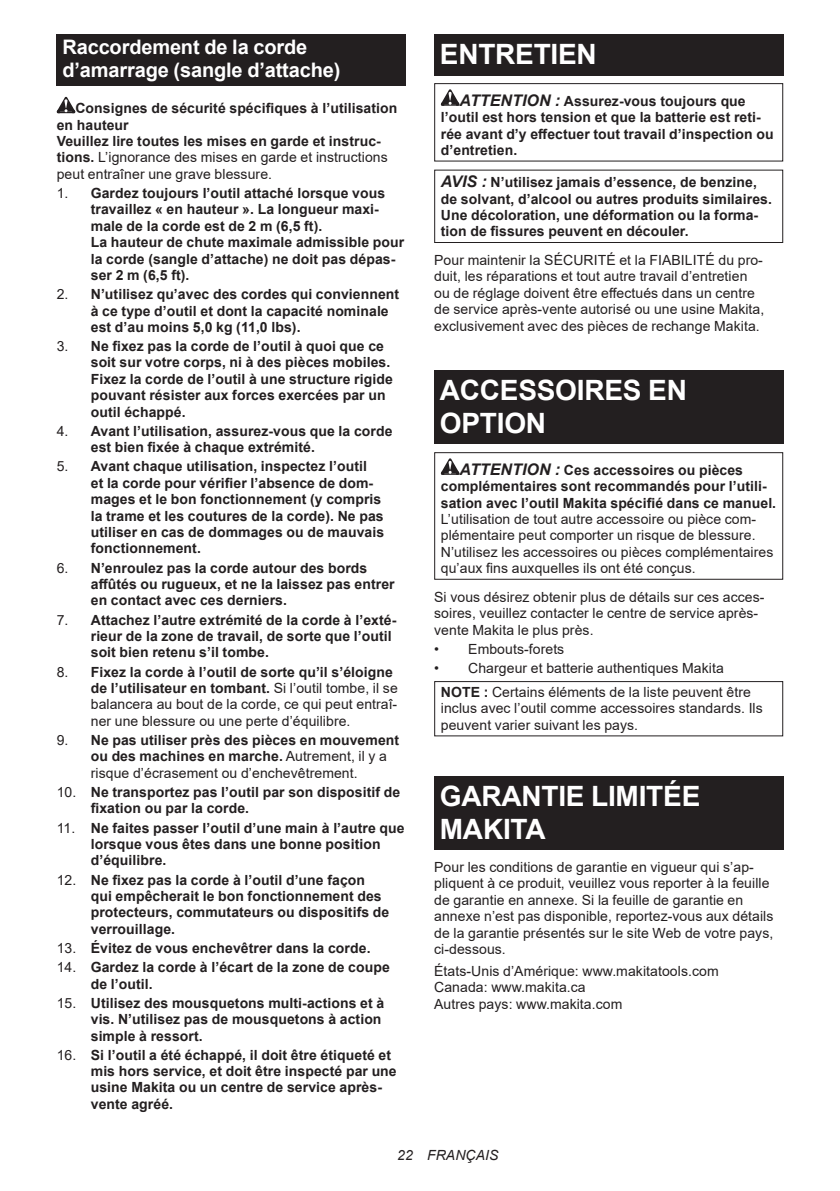
<style>
.page{position:relative;width:840px;height:1191px;background:#fff}
.page>*{position:absolute;margin:0;border:0;box-sizing:border-box;transform-origin:0 0}
.t1{font:700 28px/32.8px "Arial";letter-spacing:-.01em;color:#fff}
.t2{font:700 20px/23.4px "Arial";letter-spacing:-.01em;color:#fff}
.t3{font:700 14px/16.4px "Arial";letter-spacing:.005em;color:#231f20}
.t4{font:14px/16.4px "Arial";letter-spacing:.005em;color:#231f20}
.t5{font:italic 14px "Arial";letter-spacing:.005em;color:#231f20}
.s1{font-weight:400}
.s2{font-weight:700}
.s3{font-style:italic;font-size:16px}
</style>
<div class="page">
<div style="left:57px;top:34px;width:348px;height:52px;background:#231f20"></div>
<svg style="left:57px;top:97px;width:18px;height:16px"></svg>
<div style="left:434px;top:34px;width:348px;height:41px;background:#231f20"></div>
<svg style="left:440px;top:89px;width:19px;height:17px"></svg>
<div style="left:434px;top:83px;width:348px;height:79px;border:1px solid #231f20"></div>
<div style="left:434px;top:170px;width:348px;height:73px;border:1px solid #231f20"></div>
<div style="left:434px;top:370px;width:348px;height:74px;background:#231f20"></div>
<svg style="left:440px;top:458px;width:19px;height:17px"></svg>
<div style="left:434px;top:452px;width:348px;height:128px;border:1px solid #231f20"></div>
<div style="left:434px;top:681px;width:348px;height:55px;border:1px solid #231f20"></div>
<div style="left:434px;top:776px;width:348px;height:74px;background:#231f20"></div>
<h2 class="t2" style="left:62px;top:36px;width:279px">Raccordement de la corde d’amarrage (sangle d’attache)</h2>
<p class="t3" style="left:57px;top:100px;width:342px;text-indent:19px">Consignes de sécurité spécifiques à l’utilisation en hauteur<br>Veuillez lire toutes les mises en garde et instruc&shy;tions. <span class="s1">L’ignorance des mises en garde et instructions peut entraîner une grave blessure.</span></p>
<p class="t3" style="left:91px;top:185px;width:315px;text-indent:-34px"><span class="s1">1.</span> Gardez toujours l’outil attaché lorsque vous travaillez « en hauteur ». La longueur maxi&shy;male de la corde est de 2 m (6,5 ft).<br>La hauteur de chute maximale admissible pour la corde (sangle d’attache) ne doit pas dépas&shy;ser 2 m (6,5 ft).</p>
<p class="t3" style="left:91px;top:286px;width:310px;text-indent:-34px"><span class="s1">2.</span> N’utilisez qu’avec des cordes qui conviennent à ce type d’outil et dont la capacité nominale est d’au moins 5,0 kg (11,0 lbs).</p>
<p class="t3" style="left:91px;top:338px;width:303px;text-indent:-34px"><span class="s1">3.</span> Ne fixez pas la corde de l’outil à quoi que ce soit sur votre corps, ni à des pièces mobiles.<br>Fixez la corde de l’outil à une structure rigide pouvant résister aux forces exercées par un outil échappé.</p>
<p class="t3" style="left:91px;top:423px;width:303px;text-indent:-34px"><span class="s1">4.</span> Avant l’utilisation, assurez-vous que la corde est bien fixée à chaque extrémité.</p>
<p class="t3" style="left:91px;top:458px;width:295px;text-indent:-34px"><span class="s1">5.</span> Avant chaque utilisation, inspectez l’outil<br>et la corde pour vérifier l’absence de dom&shy;mages et le bon fonctionnement (y compris la trame et les coutures de la corde). Ne pas utiliser en cas de dommages ou de mauvais fonctionnement.</p>
<p class="t3" style="left:91px;top:559px;width:305px;text-indent:-34px"><span class="s1">6.</span> N’enroulez pas la corde autour des bords affûtés ou rugueux, et ne la laissez pas entrer en contact avec ces derniers.</p>
<p class="t3" style="left:91px;top:611px;width:307px;text-indent:-34px"><span class="s1">7.</span> Attachez l’autre extrémité de la corde à l’exté&shy;rieur de la zone de travail, de sorte que l’outil soit bien retenu s’il tombe.</p>
<p class="t4" style="left:91px;top:663px;width:308px;text-indent:-34px">8. <span class="s2">Fixez la corde à l’outil de sorte qu’il s’éloigne de l’utilisateur en tombant.</span> Si l’outil tombe, il se balancera au bout de la corde, ce qui peut entraî&shy;ner une blessure ou une perte d’équilibre.</p>
<p class="t3" style="left:91px;top:732px;width:310px;text-indent:-34px"><span class="s1">9.</span> Ne pas utiliser près des pièces en mouvement ou des machines en marche. <span class="s1">Autrement, il y a risque d’écrasement ou d’enchevêtrement.</span></p>
<p class="t3" style="left:91px;top:784px;width:311px;text-indent:-34px"><span class="s1">10.</span> Ne transportez pas l’outil par son dispositif de fixation ou par la corde.</p>
<p class="t3" style="left:91px;top:819px;width:315px;text-indent:-34px"><span class="s1">11.</span> Ne faites passer l’outil d’une main à l’autre que lorsque vous êtes dans une bonne position d’équilibre.</p>
<p class="t3" style="left:91px;top:871px;width:300px;text-indent:-34px"><span class="s1">12.</span> Ne fixez pas la corde à l’outil d’une façon qui empêcherait le bon fonctionnement des protecteurs, commutateurs ou dispositifs de verrouillage.</p>
<p class="t3" style="left:57px;top:940px;width:315px"><span class="s1">13.</span> Évitez de vous enchevêtrer dans la corde.</p>
<p class="t3" style="left:91px;top:959px;width:300px;text-indent:-34px"><span class="s1">14.</span> Gardez la corde à l’écart de la zone de coupe de l’outil.</p>
<p class="t3" style="left:91px;top:994px;width:295px;text-indent:-34px"><span class="s1">15.</span> Utilisez des mousquetons multi-actions et à vis. N’utilisez pas de mousquetons à action simple à ressort.</p>
<p class="t3" style="left:91px;top:1046px;width:307px;text-indent:-34px"><span class="s1">16.</span> Si l’outil a été échappé, il doit être étiqueté et mis hors service, et doit être inspecté par une usine Makita ou un centre de service après&shy;vente agréé.</p>
<h1 class="t1" style="left:439px;top:38px;width:158px">ENTRETIEN</h1>
<p class="t3" style="left:440px;top:93px;width:334px;text-indent:19px"><span class="s3">ATTENTION :</span> Assurez-vous toujours que l’outil est hors tension et que la batterie est reti&shy;rée avant d’y effectuer tout travail d’inspection ou d’entretien.</p>
<p class="t3" style="left:440px;top:174px;width:332px"><span class="s3">AVIS :</span> N’utilisez jamais d’essence, de benzine, de solvant, d’alcool ou autres produits similaires.<br>Une décoloration, une déformation ou la forma&shy;tion de fissures peuvent en découler.</p>
<p class="t4" style="left:434px;top:252px;width:331px">Pour maintenir la SÉCURITÉ et la FIABILITÉ du pro&shy;duit, les réparations et tout autre travail d’entretien ou de réglage doivent être effectués dans un centre de service après-vente autorisé ou une usine Makita, exclusivement avec des pièces de rechange Makita.</p>
<h1 class="t1" style="left:439px;top:374px;width:248px">ACCESSOIRES EN<br>OPTION</h1>
<p class="t3" style="left:440px;top:462px;width:336px;text-indent:19px"><span class="s3">ATTENTION :</span> Ces accessoires ou pièces complémentaires sont recommandés pour l’utili&shy;sation avec l’outil Makita spécifié dans ce manuel.</p>
<p class="t4" style="left:440px;top:511px;width:334px">L’utilisation de tout autre accessoire ou pièce com&shy;plémentaire peut comporter un risque de blessure.<br>N’utilisez les accessoires ou pièces complémentaires qu’aux fins auxquelles ils ont été conçus.</p>
<p class="t4" style="left:434px;top:588px;width:331px">Si vous désirez obtenir plus de détails sur ces acces&shy;soires, veuillez contacter le centre de service après&shy;vente Makita le plus près.</p>
<p class="t4" style="left:434px;top:640px;width:131px">• Embouts-forets</p>
<p class="t4" style="left:440px;top:656px;width:311px;line-height:23.8px;text-indent:-7px">• Chargeur et batterie authentiques Makita<br><span class="s2">NOTE :</span> Certains éléments de la liste peuvent être</p>
<p class="t4" style="left:440px;top:700px;width:323px">inclus avec l’outil comme accessoires standards. Ils peuvent varier suivant les pays.</p>
<h1 class="t1" style="left:439px;top:780px;width:262px">GARANTIE LIMITÉE<br>MAKITA</h1>
<p class="t4" style="left:434px;top:858px;width:340px">Pour les conditions de garantie en vigueur qui s’ap&shy;pliquent à ce produit, veuillez vous reporter à la feuille de garantie en annexe. Si la feuille de garantie en annexe n’est pas disponible, reportez-vous aux détails de la garantie présentés sur le site Web de votre pays, ci-dessous.</p>
<p class="t4" style="left:434px;top:962px;width:286px">États-Unis d’Amérique: www.makitatools.com<br>Canada: www.makita.ca<br>Autres pays: www.makita.com</p>
<p class="t5" style="left:397px;top:1146px;width:103px">22 FRANÇAIS</p>
</div>
